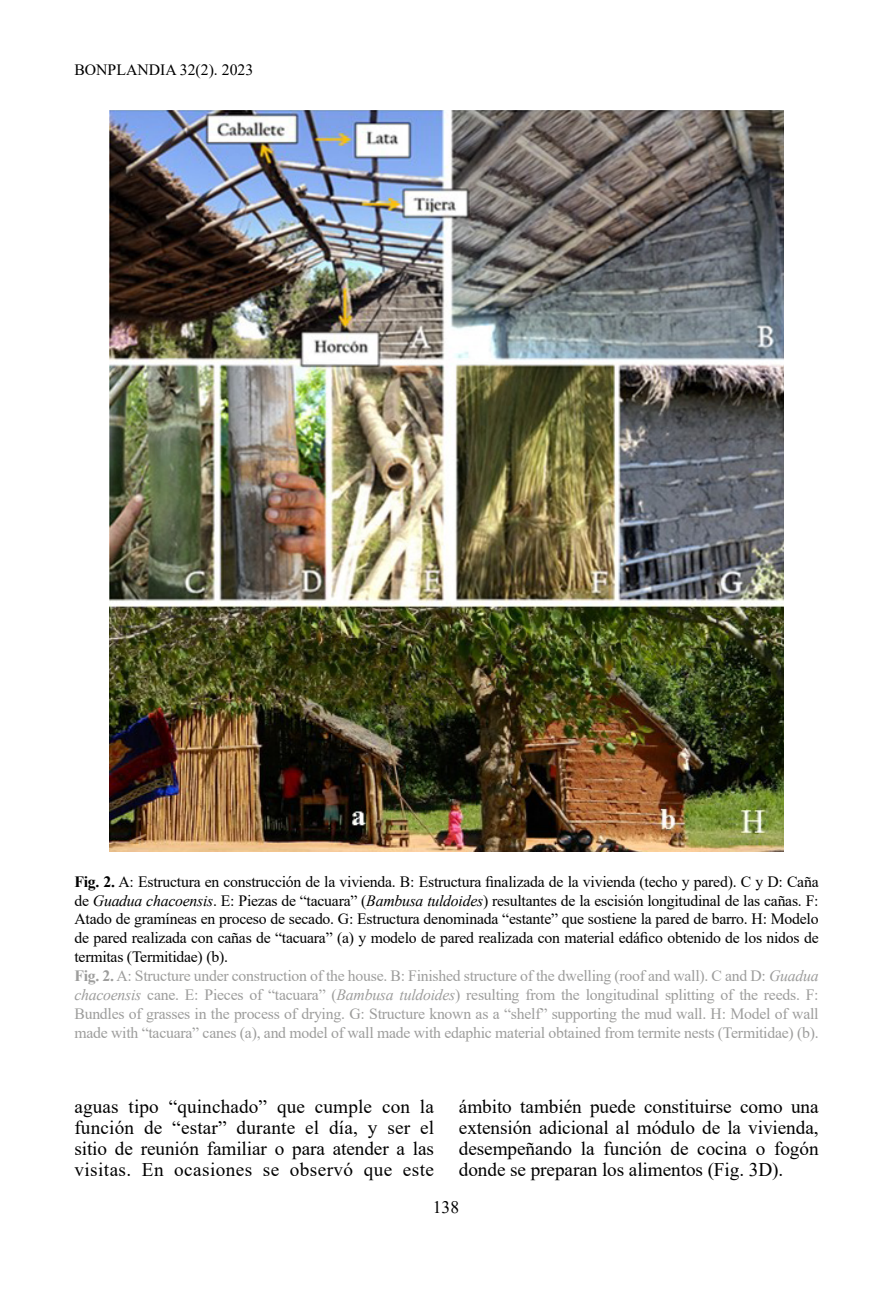
<style>
.page{position:relative;width:893px;height:1290px;background:#fff}
.page>*{position:absolute;margin:0;border:0;box-sizing:border-box;transform-origin:0 0}
.t1{font:19.25px/21px "Times New Roman";letter-spacing:-.005em;color:#000;text-align:justify}
.t2{font:17.5px "Times New Roman";color:#000}
.t3{font:15.75px/18.9px "Times New Roman";letter-spacing:-.015em;color:#000}
.s1{font-weight:700}
.s2{font-style:italic}
.s3{font-weight:700;color:#9d9d9c}
.s4{color:#9d9d9c}
.s5{font-style:italic;color:#9d9d9c}
</style>
<div class="page">
<img style="left:109px;top:110px;width:674px;height:741px">
<p class="t3" style="left:74px;top:60px;width:180px">BONPLANDIA 32(2). 2023</p>
<p class="t3" style="left:74px;top:871px;width:746px"><span class="s1">Fig. 2.</span> A: Estructura en construcción de la vivienda. B: Estructura finalizada de la vivienda (techo y pared). C y D: Caña de <span class="s2">Guadua chacoensis</span>. E: Piezas de “tacuara” (<span class="s2">Bambusa tuldoides</span>) resultantes de la escisión longitudinal de las cañas. F:<br>Atado de gramíneas en proceso de secado. G: Estructura denominada “estante” que sostiene la pared de barro. H: Modelo de pared realizada con cañas de “tacuara” (a) y modelo de pared realizada con material edáfico obtenido de los nidos de termitas (Termitidae) (b).<br><span class="s3">Fig. 2.</span> <span class="s4">A: Structure under construction of the house. B: Finished structure of the dwelling (roof and wall). C and D:</span> <span class="s5">Guadua chacoensis</span> <span class="s4">cane. E: Pieces of “tacuara” (</span><span class="s5">Bambusa tuldoides</span><span class="s4">) resulting from the longitudinal splitting of the reeds. F:<br>Bundles of grasses in the process of drying. G: Structure known as a “shelf” supporting the mud wall. H: Model of wall made with “tacuara” canes (a), and model of wall made with edaphic material obtained from termite nests (Termitidae) (b).</span></p>
<p class="t1" style="left:74px;top:1095px;width:361px">aguas tipo “quinchado” que cumple con la función de “estar” durante el día, y ser el sitio de reunión familiar o para atender a las visitas. En ocasiones se observó que este</p>
<p class="t1" style="left:459px;top:1095px;width:361px">ámbito también puede constituirse como una extensión adicional al módulo de la vivienda, desempeñando la función de cocina o fogón donde se preparan los alimentos (Fig. 3D).</p>
<p class="t2" style="left:433px;top:1195px;width:28px">138</p>
</div>
